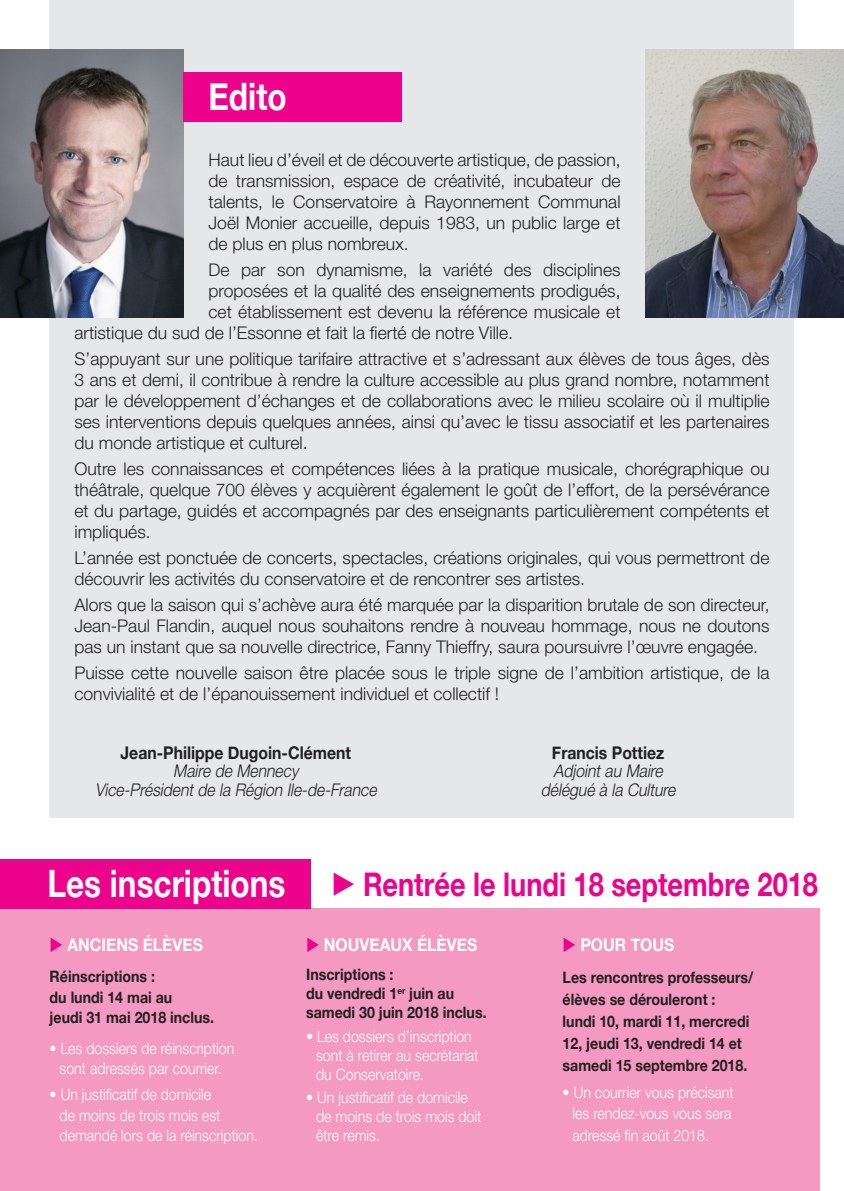
<style>
.page{position:relative;width:844px;height:1191px;background:#fff}
.page>*{position:absolute;margin:0;border:0;box-sizing:border-box;transform-origin:0 0}
.t1{font:700 37.8px "Helvetica Neue";color:#fff;scale:.83 1}
.t2{font:700 32.55px "Helvetica Neue";color:#ed028c;scale:.83 1}
.t3{font:300 17.5px/21px "Helvetica Neue LT Std";color:#231f20;text-align:justify}
.t4{font:italic 300 17.5px/18.4px "Helvetica Neue LT Std";color:#231f20;text-align:center;scale:.9 1}
.t5{font:700 17.5px "Helvetica Neue";color:#231f20;scale:.9 1}
.t6{font:700 17.5px "Helvetica Neue";color:#fff;scale:.9 1}
.t7{font:300 15.75px/18.9px "Helvetica Neue LT Std";color:#fff;scale:.9 1}
.t8{font:700 15.75px/21.9px "Helvetica Neue";color:#231f20;scale:.9 1}
.s1{font-size:37.8px;color:#fff}
.s2{color:#ed028c}
</style>
<div class="page">
<div style="left:50px;top:0;width:744px;height:817px;background:#e6e7e9"></div>
<img style="left:0;top:50px;width:184px;height:267px">
<img style="left:645px;top:50px;width:198px;height:267px">
<div style="left:184px;top:72px;width:218px;height:50px;background:#ed028c"></div>
<div style="left:0;top:908px;width:819px;height:283px;background:#f499c2"></div>
<div style="left:0;top:859px;width:310px;height:49px;background:#ed028c"></div>
<h1 class="t1" style="left:208px;top:73px;width:96px">Edito</h1>
<p class="t3" style="left:208px;top:149px;width:413px">Haut lieu d’éveil et de découverte artistique, de passion, de transmission, espace de créativité, incubateur de talents, le Conservatoire à Rayonnement Communal Joël Monier accueille, depuis 1983, un public large et de plus en plus nombreux.</p>
<p class="t3" style="left:208px;top:259px;width:413px">De par son dynamisme, la variété des disciplines</p>
<p class="t3" style="left:208px;top:280px;width:413px">proposées et la qualité des enseignements prodigués,</p>
<p class="t3" style="left:208px;top:301px;width:413px">cet établissement est devenu la référence musicale et</p>
<p class="t3" style="left:74px;top:322px;width:440px">artistique du sud de l’Essonne et fait la fierté de notre Ville.</p>
<p class="t3" style="left:74px;top:348px;width:696px">S’appuyant sur une politique tarifaire attractive et s’adressant aux élèves de tous âges, dès 3 ans et demi, il contribue à rendre la culture accessible au plus grand nombre, notamment par le développement d’échanges et de collaborations avec le milieu scolaire où il multiplie ses interventions depuis quelques années, ainsi qu’avec le tissu associatif et les partenaires du monde artistique et culturel.</p>
<p class="t3" style="left:74px;top:458px;width:696px">Outre les connaissances et compétences liées à la pratique musicale, chorégraphique ou théâtrale, quelque 700 élèves y acquièrent également le goût de l’effort, de la persévérance et du partage, guidés et accompagnés par des enseignants particulièrement compétents et impliqués.</p>
<p class="t3" style="left:74px;top:547px;width:696px">L’année est ponctuée de concerts, spectacles, créations originales, qui vous permettront de découvrir les activités du conservatoire et de rencontrer ses artistes.</p>
<p class="t3" style="left:74px;top:594px;width:696px">Alors que la saison qui s’achève aura été marquée par la disparition brutale de son directeur, Jean-Paul Flandin, auquel nous souhaitons rendre à nouveau hommage, nous ne doutons pas un instant que sa nouvelle directrice, Fanny Thieffry, saura poursuivre l’œuvre engagée.</p>
<p class="t3" style="left:74px;top:662px;width:696px">Puisse cette nouvelle saison être placée sous le triple signe de l’ambition artistique, de la convivialité et de l’épanouissement individuel et collectif !</p>
<p class="t5" style="left:120px;top:742px;width:257px">Jean-Philippe Dugoin-Clément</p>
<p class="t4" style="left:95px;top:761px;width:318px">Maire de Mennecy<br>Vice-Présidentde la Région Ile-de-France</p>
<p class="t5" style="left:552px;top:742px;width:126px">Francis Pottiez</p>
<p class="t4" style="left:540px;top:761px;width:155px">Adjointau Maire délégué à la Culture</p>
<h2 class="t2" style="left:47px;top:864px;width:929px"><span class="s1">Les inscriptions</span> ◆ Rentrée le lundi 18 septembre 2018</h2>
<p class="t6" style="left:50px;top:934px;width:172px"><span class="s2">◆</span> ANCIENS ÉLÈVES</p>
<p class="t8" style="left:50px;top:965px;width:184px;line-height:20.7px">Réinscriptions :<br>du lundi 14 mai au<br>jeudi 31 mai 2018 inclus.</p>
<p class="t7" style="left:50px;top:1037px;width:207px;line-height:20.7px;text-align:center">• Les dossiers de réinscription sont adressés par courrier.</p>
<p class="t7" style="left:60px;top:1083px;width:222px;line-height:20.7px;text-indent:-10px">• Un justificatif de domicile<br>de moins de trois mois est demandé lors de la réinscription.</p>
<p class="t6" style="left:306px;top:934px;width:191px"><span class="s2">◆</span> NOUVEAUX ÉLÈVES</p>
<p class="t8" style="left:306px;top:964px;width:202px;line-height:18.9px">Inscriptions :<br>du vendredi 1<sup>er</sup> juin au samedi 30 juin 2018 inclus.</p>
<p class="t7" style="left:316px;top:1026px;width:182px;text-indent:-10px">• Les dossiers d’inscription sont à retirer au secrétariat du Conservatoire.</p>
<p class="t7" style="left:316px;top:1088px;width:185px;text-indent:-10px">• Un justificatif de domicile de moins de trois mois doit être remis.</p>
<p class="t6" style="left:562px;top:934px;width:126px"><span class="s2">◆</span> POUR TOUS</p>
<p class="t8" style="left:562px;top:966px;width:213px">Les rencontres professeurs/ élèves se dérouleront :<br>lundi 10, mardi 11, mercredi<br>12, jeudi 13, vendredi 14 et samedi 15 septembre 2018.</p>
<p class="t7" style="left:572px;top:1080px;width:180px;line-height:21.9px;text-indent:-10px">• Un courrier vous précisant les rendez-vous vous sera adressé fin août 2018.</p>
</div>
